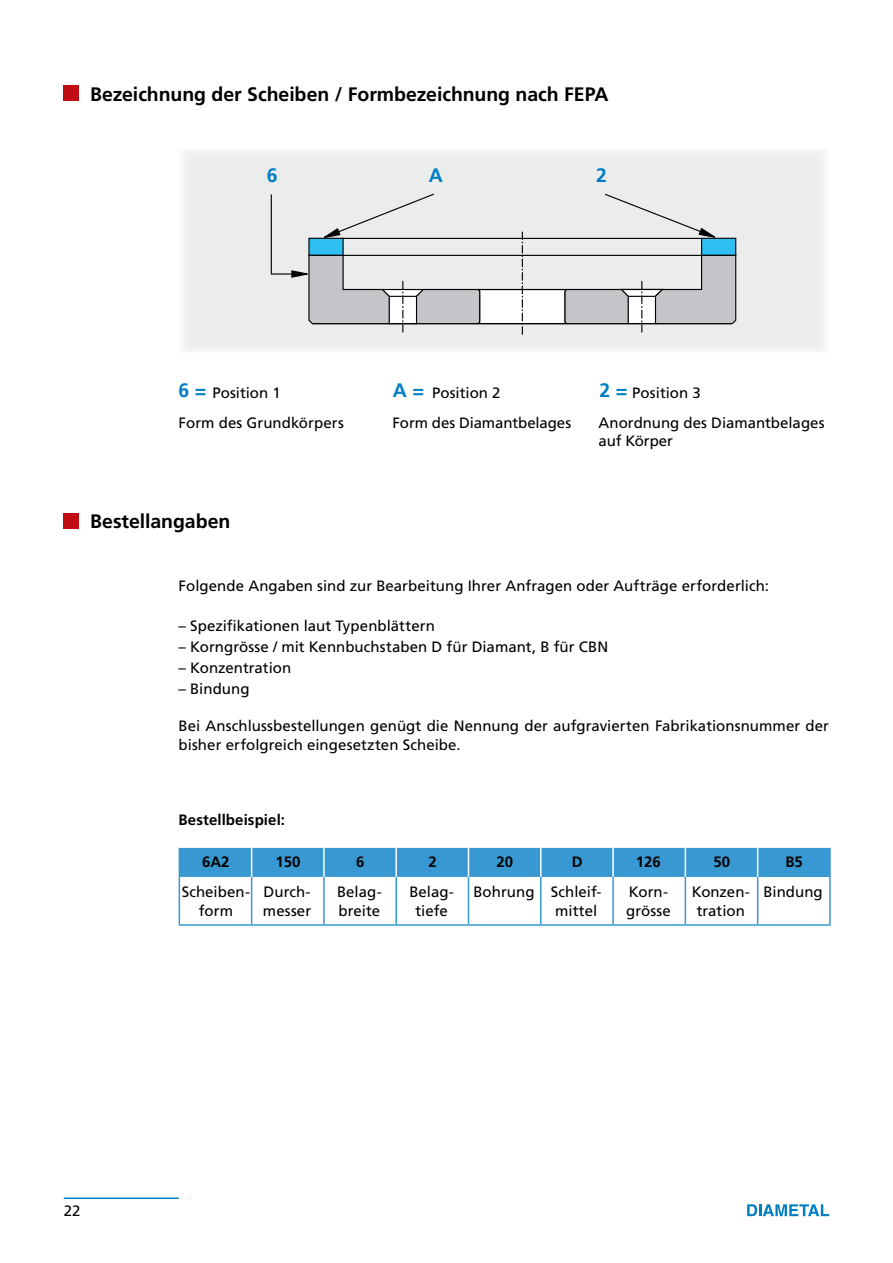
<style>
.page{position:relative;width:893px;height:1263px;background:#fff}
.page>*{position:absolute;margin:0;border:0;box-sizing:border-box;transform-origin:0 0}
.t1{font:700 19.5px "Frutiger LT";letter-spacing:-.005em;color:#000}
.t2{font:700 19.5px "Frutiger LT";color:#007ec5}
.t3{font:15px/18.8px "Frutiger LT";color:#000}
.t4{font:700 15px "Frutiger LT";color:#000}
</style>
<div class="page">
<div style="left:179px;top:149px;width:650px;height:204px;background:#ebeded"></div>
<hr style="left:64px;top:1197px;width:115px;height:2px;background:#007ec5">
<svg style="left:747px;top:1204px;width:82px;height:12px"></svg>
<div style="left:64px;top:85px;width:15px;height:15px;background:#c10c13"></div>
<div style="left:64px;top:513px;width:15px;height:15px;background:#c10c13"></div>
<div style="left:758px;top:847px;width:72px;height:30px;background:#3798d2"></div>
<hr style="left:179px;top:877px;width:1px;height:47px;background:#3798d2">
<hr style="left:251px;top:877px;width:1px;height:47px;background:#3798d2">
<hr style="left:323px;top:877px;width:2px;height:47px;background:#3798d2">
<hr style="left:395px;top:877px;width:2px;height:47px;background:#3798d2">
<hr style="left:468px;top:877px;width:1px;height:47px;background:#3798d2">
<hr style="left:540px;top:877px;width:2px;height:47px;background:#3798d2">
<hr style="left:612px;top:877px;width:2px;height:47px;background:#3798d2">
<hr style="left:685px;top:877px;width:1px;height:47px;background:#3798d2">
<hr style="left:757px;top:877px;width:1px;height:47px;background:#3798d2">
<hr style="left:829px;top:877px;width:2px;height:47px;background:#3798d2">
<hr style="left:179px;top:924px;width:73px;height:2px;background:#3798d2">
<hr style="left:252px;top:924px;width:72px;height:2px;background:#3798d2">
<hr style="left:324px;top:924px;width:72px;height:2px;background:#3798d2">
<hr style="left:396px;top:924px;width:72px;height:2px;background:#3798d2">
<hr style="left:468px;top:924px;width:73px;height:2px;background:#3798d2">
<hr style="left:541px;top:924px;width:72px;height:2px;background:#3798d2">
<hr style="left:613px;top:924px;width:72px;height:2px;background:#3798d2">
<hr style="left:685px;top:924px;width:73px;height:2px;background:#3798d2">
<hr style="left:758px;top:924px;width:73px;height:2px;background:#3798d2">
<hr style="left:758px;top:846px;width:73px;height:2px;background:#fff">
<hr style="left:829px;top:848px;width:2px;height:29px;background:#3798d2">
<svg style="left:179px;top:847px;width:579px;height:30px;background:#419dd4"></svg>
<hr style="left:271px;top:195px;width:1px;height:79px;background:#000">
<hr style="left:272px;top:273px;width:20px;height:2px;background:#000">
<svg style="left:291px;top:193px;width:446px;height:141px"></svg>
<h1 class="t1" style="left:90px;top:82px;width:520px">Bezeichnung der Scheiben / Formbezeichnung nach FEPA</h1>
<h1 class="t2" style="left:267px;top:164px;width:12px">6</h1>
<h1 class="t2" style="left:429px;top:164px;width:16px">A</h1>
<h1 class="t2" style="left:596px;top:164px;width:12px">2</h1>
<h1 class="t2" style="left:179px;top:379px;width:29px">6 =</h1>
<h1 class="t2" style="left:393px;top:379px;width:33px">A =</h1>
<h1 class="t2" style="left:600px;top:379px;width:29px">2 =</h1>
<p class="t3" style="left:212px;top:383px;width:70px">Position 1</p>
<p class="t3" style="left:432px;top:383px;width:70px">Position 2</p>
<p class="t3" style="left:632px;top:383px;width:70px">Position 3</p>
<p class="t3" style="left:179px;top:413px;width:167px">Form des Grundkörpers</p>
<p class="t3" style="left:392px;top:413px;width:180px">Form des Diamantbelages</p>
<p class="t3" style="left:598px;top:413px;width:228px">Anordnung des Diamantbelages auf Körper</p>
<h1 class="t1" style="left:90px;top:510px;width:142px">Bestellangaben</h1>
<p class="t3" style="left:179px;top:577px;width:592px">Folgende Angaben sind zur Bearbeitung Ihrer Anfragen oder Aufträge erforderlich:</p>
<p class="t3" style="left:179px;top:616px;width:258px">– Spezifikationen laut Typenblättern</p>
<p class="t3" style="left:179px;top:637px;width:431px">– Korngrösse / mit Kennbuchstaben D für Diamant, B für CBN</p>
<p class="t3" style="left:179px;top:658px;width:114px">– Konzentration</p>
<p class="t3" style="left:179px;top:679px;width:72px">– Bindung</p>
<p class="t3" style="left:179px;top:717px;width:652px">Bei Anschlussbestellungen genügt die Nennung der aufgravierten Fabrikationsnummer der bisher erfolgreich eingesetzten Scheibe.</p>
<p class="t4" style="left:179px;top:811px;width:108px">Bestellbeispiel:</p>
<p class="t4" style="left:202px;top:853px;width:29px">6A2</p>
<p class="t4" style="left:276px;top:853px;width:27px">150</p>
<p class="t4" style="left:356px;top:853px;width:10px">6</p>
<p class="t4" style="left:428px;top:853px;width:10px">2</p>
<p class="t4" style="left:497px;top:853px;width:18px">20</p>
<p class="t4" style="left:572px;top:853px;width:12px">D</p>
<p class="t4" style="left:636px;top:853px;width:27px">126</p>
<p class="t4" style="left:713px;top:853px;width:18px">50</p>
<p class="t4" style="left:785px;top:853px;width:19px">B5</p>
<p class="t3" style="left:182px;top:882px;width:70px;text-align:center">Scheiben&shy;form</p>
<p class="t3" style="left:263px;top:882px;width:50px">Durch&shy;messer</p>
<p class="t3" style="left:337px;top:882px;width:46px">Belag&shy;breite</p>
<p class="t3" style="left:409px;top:882px;width:46px;text-align:center">Belag&shy;tiefe</p>
<p class="t3" style="left:473px;top:882px;width:130px;text-align:right">Bohrung Schleif&shy;mittel</p>
<p class="t3" style="left:626px;top:882px;width:46px">Korn&shy;grösse</p>
<p class="t3" style="left:692px;top:882px;width:60px;text-align:center">Konzen&shy;tration</p>
<p class="t3" style="left:763px;top:882px;width:61px">Bindung</p>
<p class="t3" style="left:64px;top:1201px;width:18px">22</p>
</div>
